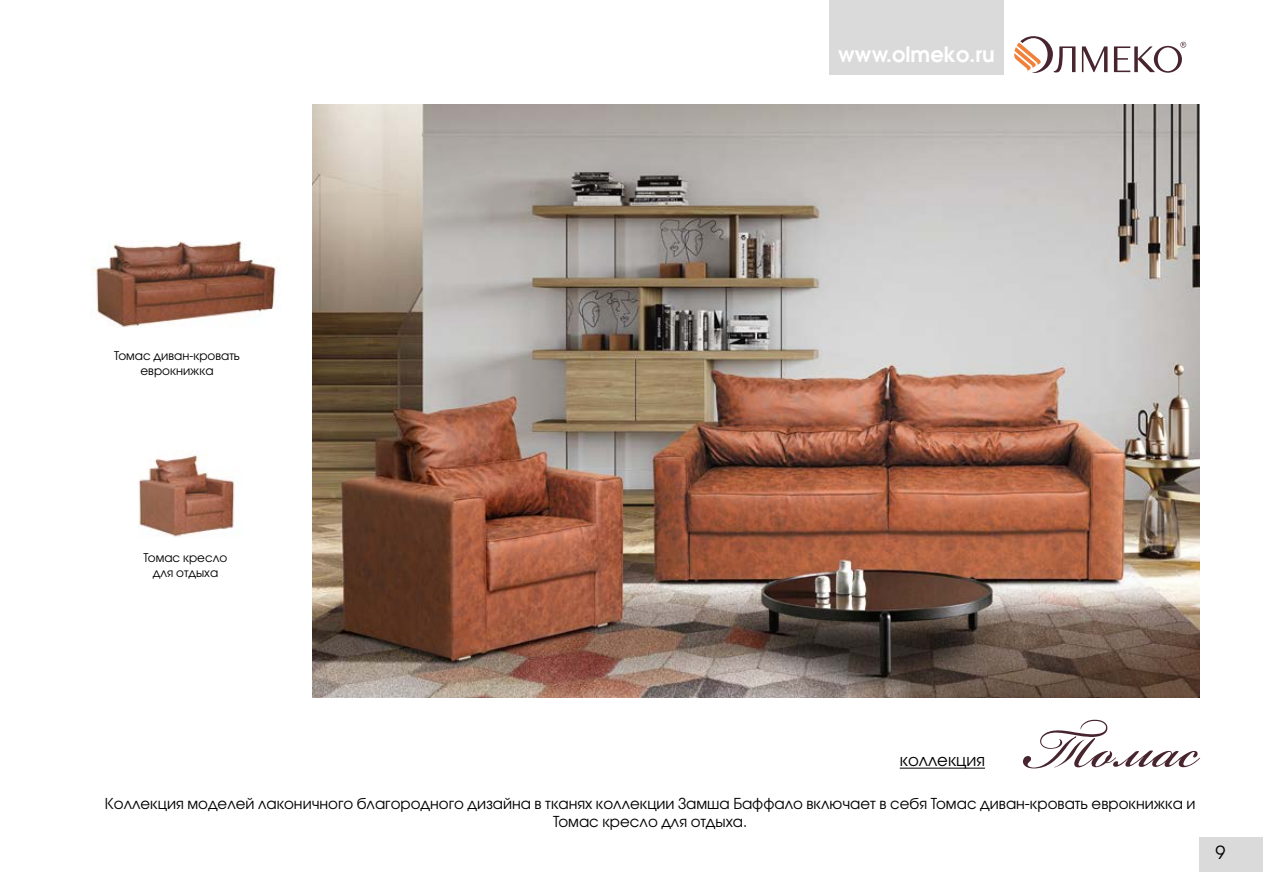
<style>
.page{position:relative;width:1263px;height:893px;background:#fff}
.page>*{position:absolute;margin:0;border:0;box-sizing:border-box;transform-origin:0 0}
.t1{font:90px "Bickham Script One";color:#47242e}
.t2{font:600 21px "Avant Garde Gothic C";color:#fff}
.t3{font:18px "Avant Garde Gothic C";color:#000}
.t4{font:16.5px "Avant Garde Gothic C";color:#000}
.t5{font:15px/18px "Avant Garde Gothic C";color:#000;text-align:center}
.t6{font:12px/14.4px "Avant Garde Gothic C";color:#000;text-align:center}
</style>
<div class="page">
<div style="left:1199px;top:838px;width:64px;height:34px;background:#dadada"></div>
<div style="left:829px;top:0;width:174px;height:74px;background:#dadada"></div>
<svg style="left:1082px;top:46px;width:25px;height:26px"></svg>
<svg style="left:1114px;top:42px;width:72px;height:31px"></svg>
<svg style="left:1014px;top:36px;width:61px;height:37px"></svg>
<hr style="left:900px;top:768px;width:85px;height:1px;background:#000">
<img style="left:92px;top:241px;width:187px;height:86px">
<img style="left:138px;top:454px;width:97px;height:83px">
<img style="left:313px;top:104px;width:886px;height:593px">
<h2 class="t2" style="left:838px;top:41px;width:158px">www.olmeko.ru</h2>
<p class="t6" style="left:114px;top:349px;width:127px">Томас диван-кровать еврокнижка</p>
<p class="t6" style="left:144px;top:551px;width:85px">Томас кресло для отдыха</p>
<h1 class="t1" style="left:1022px;top:699px;width:178px">Томас</h1>
<p class="t5" style="left:105px;top:794px;width:1092px">Коллекция моделей лаконичного благородного дизайна в тканях коллекции Замша Баффало включает в себя Томас диван-кровать еврокнижка и<br>Томас кресло для отдыха.</p>
<p class="t4" style="left:900px;top:751px;width:87px">коллекция</p>
<p class="t3" style="left:1215px;top:841px;width:11px">9</p>
</div>
